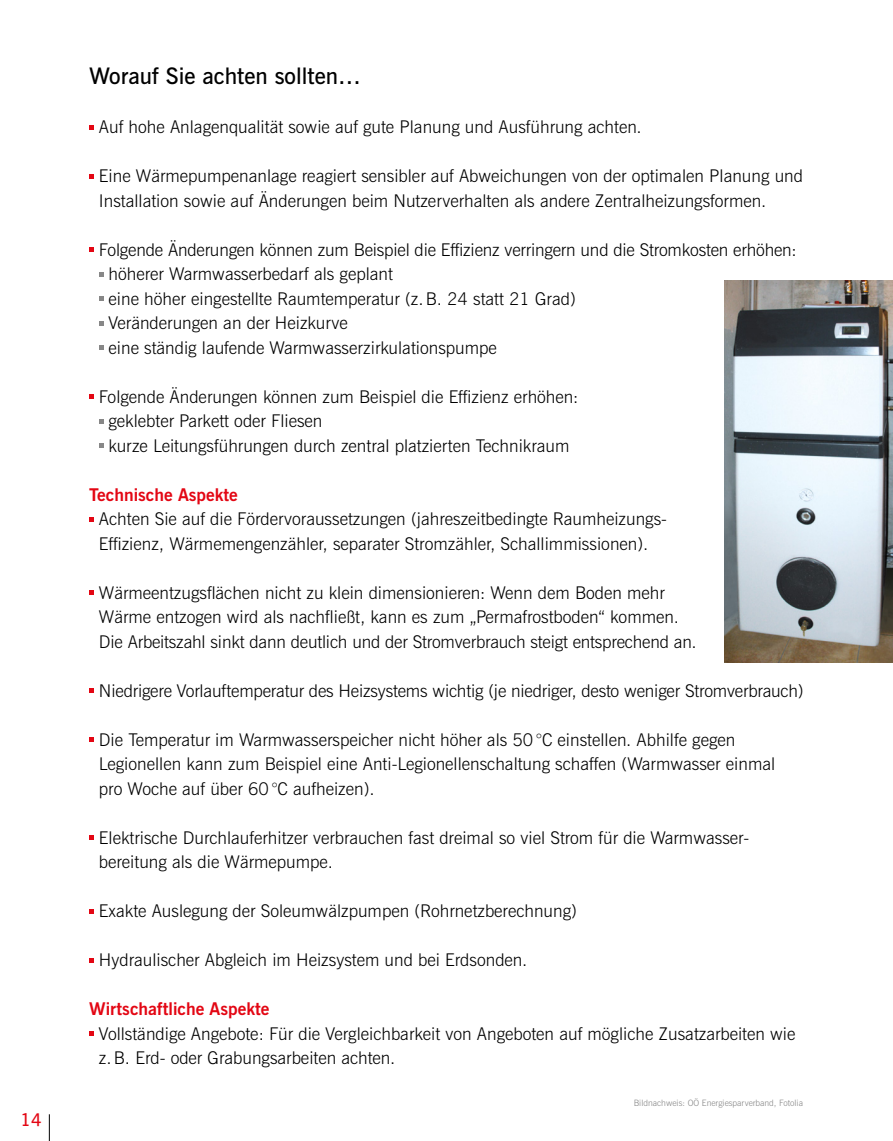
<style>
.page{position:relative;width:893px;height:1141px;background:#fff}
.page>*{position:absolute;margin:0;border:0;box-sizing:border-box;transform-origin:0 0}
.t1{font:600 22.75px "News Gothic BT";color:#000}
.t2{font:300 17.5px/24.5px "News Gothic BT";color:#000}
.t3{font:700 17.5px "News Gothic BT";color:#e30613}
.t4{font:600 17.5px "News Gothic BT";color:#e30613}
.t5{font:300 8.75px "News Gothic BT";color:#878787}
</style>
<div class="page">
<svg style="left:49px;top:1114px;width:1px;height:27px"></svg>
<svg style="left:89px;top:125px;width:5px;height:5px"></svg>
<svg style="left:89px;top:174px;width:5px;height:5px"></svg>
<svg style="left:89px;top:248px;width:5px;height:4px"></svg>
<svg style="left:99px;top:272px;width:4px;height:5px"></svg>
<svg style="left:99px;top:297px;width:4px;height:4px"></svg>
<svg style="left:99px;top:321px;width:4px;height:5px"></svg>
<svg style="left:99px;top:346px;width:4px;height:4px"></svg>
<svg style="left:89px;top:395px;width:5px;height:4px"></svg>
<svg style="left:99px;top:419px;width:4px;height:5px"></svg>
<svg style="left:99px;top:444px;width:4px;height:4px"></svg>
<svg style="left:89px;top:517px;width:5px;height:5px"></svg>
<svg style="left:89px;top:591px;width:5px;height:4px"></svg>
<svg style="left:89px;top:689px;width:5px;height:4px"></svg>
<svg style="left:89px;top:738px;width:5px;height:4px"></svg>
<svg style="left:89px;top:836px;width:5px;height:4px"></svg>
<svg style="left:89px;top:909px;width:5px;height:5px"></svg>
<svg style="left:89px;top:958px;width:5px;height:5px"></svg>
<svg style="left:89px;top:1032px;width:5px;height:4px"></svg>
<img style="left:725px;top:280px;width:168px;height:383px">
<p class="t4" style="left:21px;top:1110px;width:23px">14</p>
<h1 class="t1" style="left:89px;top:62px;width:273px">Worauf Sie achten sollten…</h1>
<p class="t2" style="left:99px;top:114px;width:544px">Auf hohe Anlagenqualität sowie auf gute Planung und Ausführung achten.</p>
<p class="t2" style="left:99px;top:163px;width:706px">Eine Wärmepumpenanlage reagiert sensibler auf Abweichungen von der optimalen Planung und<br>Installation sowie auf Änderungen beim Nutzerverhalten als andere Zentralheizungsformen.</p>
<p class="t2" style="left:109px;top:237px;width:689px;text-indent:-10px">Folgende Änderungen können zum Beispiel die Effizienz verringern und die Stromkosten erhöhen: höherer Warmwasserbedarf als geplant<br>eine höher eingestellte Raumtemperatur (z.B. 24 statt 21 Grad)<br>Veränderungen an der Heizkurve<br>eine ständig laufende Warmwasserzirkulationspumpe</p>
<p class="t2" style="left:109px;top:384px;width:471px;text-indent:-10px">Folgende Änderungen können zum Beispiel die Effizienz erhöhen: geklebter Parkett oder Fliesen<br>kurze Leitungsführungen durch zentral platzierten Technikraum</p>
<p class="t3" style="left:89px;top:484px;width:150px">Technische Aspekte</p>
<p class="t2" style="left:99px;top:506px;width:569px">Achten Sie auf die Fördervoraussetzungen (jahreszeitbedingte Raumheizungs-<br>Effizienz, Wärmemengenzähler, separater Stromzähler, Schallimmissionen).</p>
<p class="t2" style="left:99px;top:580px;width:599px">Wärmeentzugsflächen nicht zu klein dimensionieren: Wenn dem Boden mehr<br>Wärme entzogen wird als nachfließt, kann es zum „Permafrostboden“ kommen.<br>Die Arbeitszahl sinkt dann deutlich und der Stromverbrauch steigt entsprechend an.</p>
<p class="t2" style="left:99px;top:678px;width:706px">Niedrigere Vorlauftemperatur des Heizsystems wichtig (je niedriger, desto weniger Stromverbrauch)</p>
<p class="t2" style="left:99px;top:727px;width:678px">Die Temperatur im Warmwasserspeicher nicht höher als 50 °C einstellen. Abhilfe gegen<br>Legionellen kann zum Beispiel eine Anti-Legionellenschaltung schaffen (Warmwasser einmal pro Woche auf über 60 °C aufheizen).</p>
<p class="t2" style="left:99px;top:825px;width:650px">Elektrische Durchlauferhitzer verbrauchen fast dreimal so viel Strom für die Warmwasser&shy;bereitung als die Wärmepumpe.</p>
<p class="t2" style="left:99px;top:898px;width:479px">Exakte Auslegung der Soleumwälzpumpen (Rohrnetzberechnung)</p>
<p class="t2" style="left:99px;top:947px;width:430px">Hydraulischer Abgleich im Heizsystem und bei Erdsonden.</p>
<p class="t3" style="left:89px;top:998px;width:182px">Wirtschaftliche Aspekte</p>
<p class="t2" style="left:99px;top:1021px;width:698px">Vollständige Angebote: Für die Vergleichbarkeit von Angeboten auf mögliche Zusatzarbeiten wie z.B. Erd- oder Grabungsarbeiten achten.</p>
<p class="t5" style="left:634px;top:1097px;width:171px">Bildnachweis: OÖ Energiesparverband, Fotolia</p>
</div>
